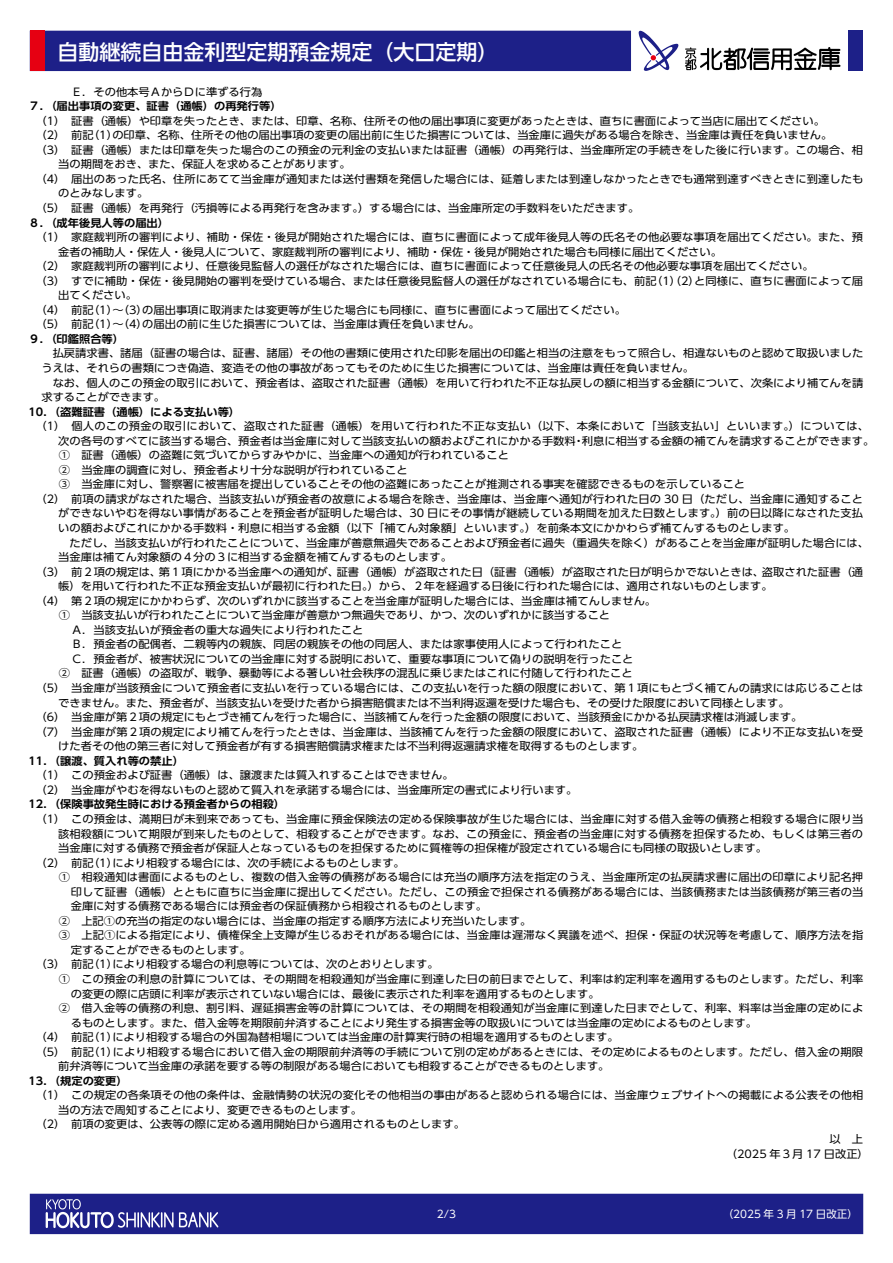
<style>
.page{position:relative;width:893px;height:1263px;background:#fff}
.page>*{position:absolute;margin:0;border:0;box-sizing:border-box;transform-origin:0 0}
.t1{font:500 21px "UD Shin Go Pr 6 N";color:#fff}
.t2{font:10.65px/14.5px "UD Shin Go Pr 6 N";color:#000;scale:1.05 1}
.t3{font:700 10.65px "UD Shin Go Pr 6 N De";color:#000;scale:1.05 1}
.t4{font:10.65px/14.5px "UD Shin Go Pr 6 N";letter-spacing:.02em;color:#000;scale:1.05 1}
.t5{font:10.5px "UD Shin Go Pr 6 N";color:#fff}
</style>
<div class="page">
<div style="left:30px;top:1194px;width:833px;height:40px;background:#1d2088"></div>
<div style="left:30px;top:31px;width:601px;height:40px;background:#1d2088"></div>
<div style="left:30px;top:31px;width:15px;height:40px;background:#e60012"></div>
<div style="left:848px;top:31px;width:15px;height:40px;background:#1d2088"></div>
<svg style="left:639px;top:31px;width:39px;height:40px"></svg>
<svg style="left:685px;top:47px;width:156px;height:23px"></svg>
<svg style="left:46px;top:1199px;width:172px;height:29px"></svg>
<p class="t3" style="left:28px;top:97px;width:23px">７．</p>
<h1 class="t1" style="left:57px;top:35px;width:443px">自動継続自由金利型定期預金規定（大口定期(</h1>
<p class="t2" style="left:71px;top:84px;width:184px">Ｅ．その他本号ＡからＤに準ずる行為</p>
<p class="t3" style="left:45px;top:97px;width:227px">（届出事項の変更、証書（通帳）の再発行等(</p>
<p class="t2" style="left:112px;top:113px;width:687px;text-indent:-77px">（1）　証書（通帳）や印章を失ったとき、または、印章、名称、住所その他の届出事項に変更があったときは、直ちに書面によって当店に届出てください。の印章、名称、住所その他の届出事項の変更の届出前に生じた損害については、当金庫に過失がある場合を除き、当金庫は責任を負いません。</p>
<p class="t2" style="left:36px;top:128px;width:57px">（2）　前記</p>
<p class="t2" style="left:36px;top:142px;width:790px">（3）　証書（通帳）または印章を失った場合のこの預金の元利金の支払いまたは証書（通帳）の再発行は、当金庫所定の手続きをした後に行います。この場合、相</p>
<p class="t2" style="left:58px;top:157px;width:280px">当の期間をおき、また、保証人を求めることがあります。</p>
<p class="t2" style="left:36px;top:171px;width:790px">（4）　届出のあった氏名、住所にあてて当金庫が通知または送付書類を発信した場合には、延着しまたは到達しなかったときでも通常到達すべきときに到達したも</p>
<p class="t2" style="left:58px;top:186px;width:87px">のとみなします。</p>
<p class="t2" style="left:36px;top:200px;width:576px">（5）　証書（通帳）を再発行（汚損等による再発行を含みます。）する場合には、当金庫所定の手数料をいただきます。</p>
<p class="t3" style="left:45px;top:214px;width:119px">（成年後見人等の届出(</p>
<p class="t2" style="left:88px;top:128px;width:30px">（1）</p>
<p class="t3" style="left:28px;top:214px;width:23px">８．</p>
<p class="t2" style="left:36px;top:229px;width:789px">（1）　家庭裁判所の審判により、補助・保佐・後見が開始された場合には、直ちに書面によって成年後見人等の氏名その他必要な事項を届出てください。また、預</p>
<p class="t2" style="left:58px;top:244px;width:634px">金者の補助人・保佐人・後見人について、家庭裁判所の審判により、補助・保佐・後見が開始された場合も同様に届出てください。</p>
<p class="t2" style="left:36px;top:258px;width:743px">（2）　家庭裁判所の審判により、任意後見監督人の選任がなされた場合には、直ちに書面によって任意後見人の氏名その他必要な事項を届出てください。</p>
<p class="t2" style="left:694px;top:273px;width:162px">と同様に、直ちに書面によって届</p>
<p class="t2" style="left:36px;top:273px;width:593px">（3）　すでに補助・保佐・後見開始の審判を受けている場合、または任意後見監督人の選任がなされている場合にも、前記</p>
<p class="t2" style="left:58px;top:288px;width:76px">出てください。</p>
<p class="t2" style="left:142px;top:302px;width:462px">の届出事項に取消または変更等が生じた場合にも同様に、直ちに書面によって届出てください。</p>
<p class="t2" style="left:651px;top:273px;width:48px">（1）（2）</p>
<p class="t2" style="left:36px;top:302px;width:57px">（4）　前記</p>
<p class="t2" style="left:88px;top:302px;width:58px">（1）〜（3）</p>
<p class="t2" style="left:36px;top:317px;width:57px">（5）　前記</p>
<p class="t3" style="left:45px;top:330px;width:76px">（印鑑照合等(</p>
<p class="t2" style="left:88px;top:317px;width:58px">（1）〜（4）</p>
<p class="t2" style="left:142px;top:317px;width:323px">の届出の前に生じた損害については、当金庫は責任を負いません。</p>
<p class="t3" style="left:28px;top:330px;width:23px">９．</p>
<p class="t2" style="left:41px;top:346px;width:784px;text-indent:11px">払戻請求書、諸届（証書の場合は、証書、諸届）その他の書類に使用された印影を届出の印鑑と相当の注意をもって照合し、相違ないものと認めて取扱いましたうえは、それらの書類につき偽造、変造その他の事故があってもそのために生じた損害については、当金庫は責任を負いません。<br>　なお、個人のこの預金の取引において、預金者は、盗取された証書（通帳）を用いて行われた不正な払戻しの額に相当する金額について、次条により補てんを請求することができます。</p>
<p class="t3" style="left:49px;top:403px;width:184px">（盗難証書（通帳）による支払い等(</p>
<p class="t3" style="left:28px;top:403px;width:26px">10．</p>
<p class="t4" style="left:582px;top:419px;width:280px;text-indent:-546px">（1）　個人のこの預金の取引において、盗取された証書（通帳）を用いて行われた不正な支払い（以下、本条において「当該支払い」といいます。）については、利息に相当する金額の補てんを請求することができます。</p>
<p class="t2" style="left:58px;top:433px;width:494px">次の各号のすべてに該当する場合、預金者は当金庫に対して当該支払いの額およびこれにかかる手数料</p>
<p class="t2" style="left:59px;top:448px;width:430px">①　証書（通帳）の盗難に気づいてからすみやかに、当金庫への通知が行われていること</p>
<p class="t2" style="left:59px;top:462px;width:334px">②　当金庫の調査に対し、預金者より十分な説明が行われていること</p>
<p class="t2" style="left:59px;top:477px;width:655px">③　当金庫に対し、警察署に被害届を提出していることその他の盗難にあったことが推測される事実を確認できるものを示していること</p>
<p class="t2" style="left:36px;top:491px;width:790px">（2）　前項の請求がなされた場合、当該支払いが預金者の故意による場合を除き、当金庫は、当金庫へ通知が行われた日の 30 日（ただし、当金庫に通知すること</p>
<p class="t2" style="left:58px;top:506px;width:768px">ができないやむを得ない事情があることを預金者が証明した場合は、30 日にその事情が継続している期間を加えた日数とします。）前の日以降になされた支払</p>
<p class="t2" style="left:58px;top:520px;width:703px">いの額およびこれにかかる手数料・利息に相当する金額（以下「補てん対象額」といいます。）を前条本文にかかわらず補てんするものとします。</p>
<p class="t2" style="left:58px;top:535px;width:774px">　ただし、当該支払いが行われたことについて、当金庫が善意無過失であることおよび預金者に過失（重過失を除く）があることを当金庫が証明した場合には、</p>
<p class="t2" style="left:58px;top:549px;width:376px">当金庫は補てん対象額の４分の３に相当する金額を補てんするものとします。</p>
<p class="t2" style="left:762px;top:564px;width:98px">盗取された証書（通</p>
<p class="t2" style="left:573px;top:433px;width:12px">・</p>
<p class="t2" style="left:159px;top:564px;width:173px">第１項にかかる当金庫への通知が、</p>
<p class="t2" style="left:337px;top:564px;width:409px">証書（通帳）が盗取された日（証書（通帳）が盗取された日が明らかでないときは、</p>
<p class="t2" style="left:36px;top:564px;width:121px">（3）　前２項の規定は、</p>
<p class="t2" style="left:58px;top:579px;width:682px">帳）を用いて行われた不正な預金支払いが最初に行われた日。）から、２年を経過する日後に行われた場合には、適用されないものとします。</p>
<p class="t2" style="left:36px;top:593px;width:593px">（4）　第２項の規定にかかわらず、次のいずれかに該当することを当金庫が証明した場合には、当金庫は補てんしません。</p>
<p class="t2" style="left:59px;top:608px;width:527px">①　当該支払いが行われたことについて当金庫が善意かつ無過失であり、かつ、次のいずれかに該当すること</p>
<p class="t2" style="left:71px;top:622px;width:280px">Ａ．当該支払いが預金者の重大な過失により行われたこと</p>
<p class="t2" style="left:71px;top:637px;width:526px">Ｂ．預金者の配偶者、二親等内の親族、同居の親族その他の同居人、または家事使用人によって行われたこと</p>
<p class="t2" style="left:71px;top:651px;width:537px">Ｃ．預金者が、被害状況についての当金庫に対する説明において、重要な事項について偽りの説明を行ったこと</p>
<p class="t2" style="left:59px;top:666px;width:548px">②　証書（通帳）の盗取が、戦争、暴動等による著しい社会秩序の混乱に乗じまたはこれに付随して行われたこと</p>
<p class="t2" style="left:36px;top:680px;width:790px">（5）　当金庫が当該預金について預金者に支払いを行っている場合には、この支払いを行った額の限度において、第１項にもとづく補てんの請求には応じることは</p>
<p class="t2" style="left:58px;top:695px;width:698px">できません。また、預金者が、当該支払いを受けた者から損害賠償または不当利得返還を受けた場合も、その受けた限度において同様とします。</p>
<p class="t2" style="left:36px;top:709px;width:732px">（6）　当金庫が第２項の規定にもとづき補てんを行った場合に、当該補てんを行った金額の限度において、当該預金にかかる払戻請求権は消滅します。</p>
<p class="t2" style="left:36px;top:724px;width:790px">（7）　当金庫が第２項の規定により補てんを行ったときは、当金庫は、当該補てんを行った金額の限度において、盗取された証書（通帳）により不正な支払いを受</p>
<p class="t2" style="left:58px;top:739px;width:559px">けた者その他の第三者に対して預金者が有する損害賠償請求権または不当利得返還請求権を取得するものとします。</p>
<p class="t3" style="left:49px;top:752px;width:130px">（譲渡、質入れ等の禁止(</p>
<p class="t3" style="left:28px;top:752px;width:26px">11．</p>
<p class="t2" style="left:36px;top:768px;width:518px">（1）　この預金および証書（通帳）は、譲渡または質入れすることはできません。<br>（2）　当金庫がやむを得ないものと認めて質入れを承諾する場合には、当金庫所定の書式により行います。</p>
<p class="t3" style="left:49px;top:796px;width:226px">（保険事故発生時における預金者からの相殺(</p>
<p class="t3" style="left:28px;top:796px;width:26px">12．</p>
<p class="t2" style="left:36px;top:811px;width:790px">（1）　この預金は、満期日が未到来であっても、当金庫に預金保険法の定める保険事故が生じた場合には、当金庫に対する借入金等の債務と相殺する場合に限り当</p>
<p class="t2" style="left:58px;top:826px;width:768px">該相殺額について期限が到来したものとして、相殺することができます。なお、この預金に、預金者の当金庫に対する債務を担保するため、もしくは第三者の</p>
<p class="t2" style="left:58px;top:840px;width:676px">当金庫に対する債務で預金者が保証人となっているものを担保するために質権等の担保権が設定されている場合にも同様の取扱いとします。</p>
<p class="t2" style="left:112px;top:855px;width:280px">により相殺する場合には、次の手続によるものとします。</p>
<p class="t2" style="left:36px;top:855px;width:57px">（2）　前記</p>
<p class="t2" style="left:59px;top:869px;width:767px">①　相殺通知は書面によるものとし、複数の借入金等の債務がある場合には充当の順序方法を指定のうえ、当金庫所定の払戻請求書に届出の印章により記名押</p>
<p class="t2" style="left:71px;top:884px;width:756px">印して証書（通帳）とともに直ちに当金庫に提出してください。ただし、この預金で担保される債務がある場合には、当該債務または当該債務が第三者の当</p>
<p class="t2" style="left:71px;top:899px;width:398px">金庫に対する債務である場合には預金者の保証債務から相殺されるものとします。</p>
<p class="t2" style="left:59px;top:913px;width:452px">②　上記①の充当の指定のない場合には、当金庫の指定する順序方法により充当いたします。</p>
<p class="t2" style="left:59px;top:928px;width:768px">③　上記①による指定により、債権保全上支障が生じるおそれがある場合には、当金庫は遅滞なく異議を述べ、担保・保証の状況等を考慮して、順序方法を指</p>
<p class="t2" style="left:71px;top:942px;width:173px">定することができるものとします。</p>
<p class="t2" style="left:112px;top:957px;width:312px">により相殺する場合の利息等については、次のとおりとします。</p>
<p class="t2" style="left:88px;top:855px;width:30px">（1）</p>
<p class="t2" style="left:36px;top:957px;width:57px">（3）　前記</p>
<p class="t2" style="left:59px;top:971px;width:768px">①　この預金の利息の計算については、その期間を相殺通知が当金庫に到達した日の前日までとして、利率は約定利率を適用するものとします。ただし、利率</p>
<p class="t2" style="left:71px;top:986px;width:505px">の変更の際に店頭に利率が表示されていない場合には、最後に表示された利率を適用するものとします。</p>
<p class="t2" style="left:59px;top:1000px;width:768px">②　借入金等の債務の利息、割引料、遅延損害金等の計算については、その期間を相殺通知が当金庫に到達した日までとして、利率、料率は当金庫の定めによ</p>
<p class="t2" style="left:71px;top:1015px;width:655px">るものとします。また、借入金等を期限前弁済することにより発生する損害金等の取扱いについては当金庫の定めによるものとします。</p>
<p class="t2" style="left:112px;top:1029px;width:484px">により相殺する場合の外国為替相場については当金庫の計算実行時の相場を適用するものとします。</p>
<p class="t2" style="left:88px;top:957px;width:30px">（1）</p>
<p class="t2" style="left:36px;top:1029px;width:57px">（4）　前記</p>
<p class="t2" style="left:88px;top:1029px;width:30px">（1）</p>
<p class="t2" style="left:113px;top:1044px;width:716px">により相殺する場合において借入金の期限前弁済等の手続について別の定めがあるときには、その定めによるものとします。ただし、借入金の期限</p>
<p class="t2" style="left:58px;top:1044px;width:526px;text-indent:-23px">（5）　前記<br>前弁済等について当金庫の承諾を要する等の制限がある場合においても相殺することができるものとします。</p>
<p class="t3" style="left:49px;top:1072px;width:76px">（規定の変更(</p>
<p class="t2" style="left:88px;top:1044px;width:30px">（1）</p>
<p class="t3" style="left:28px;top:1072px;width:26px">13．</p>
<p class="t2" style="left:36px;top:1088px;width:790px">（1）　この規定の各条項その他の条件は、金融情勢の状況の変化その他相当の事由があると認められる場合には、当金庫ウェブサイトへの掲載による公表その他相</p>
<p class="t2" style="left:58px;top:1102px;width:291px">当の方法で周知することにより、変更できるものとします。</p>
<p class="t2" style="left:36px;top:1117px;width:410px">（2）　前項の変更は、公表等の際に定める適用開始日から適用されるものとします。</p>
<p class="t2" style="left:829px;top:1131px;width:34px">以　上</p>
<p class="t2" style="left:726px;top:1146px;width:138px">（2025 年３月 17 日改正(</p>
<p class="t5" style="left:437px;top:1205px;width:21px">2/3</p>
<p class="t5" style="left:723px;top:1205px;width:137px">（2025 年 3 月 17 日改正(</p>
</div>
